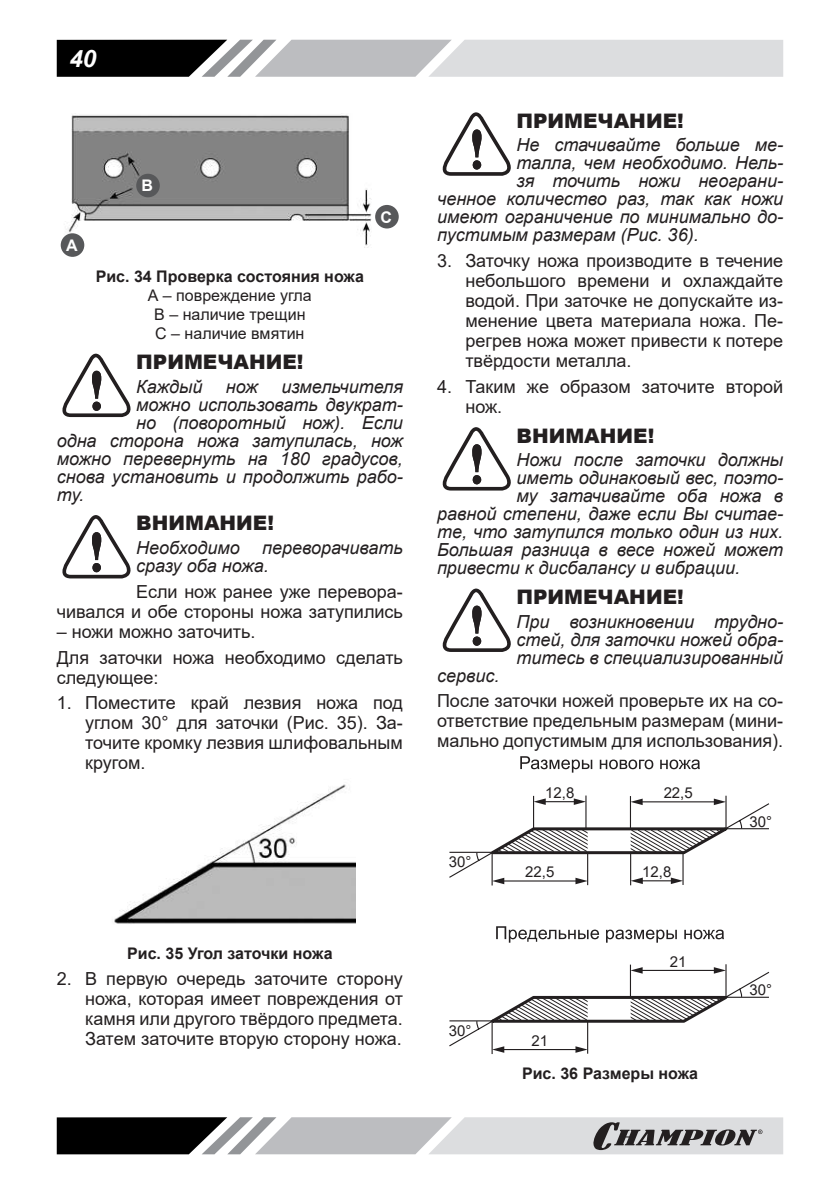
<style>
.page{position:relative;width:840px;height:1191px;background:#fff}
.page>*{position:absolute;margin:0;border:0;box-sizing:border-box;transform-origin:0 0}
.t1{font:italic 700 24px "Arial";color:#fff}
.t2{font:900 20px "Arial";color:#231f20}
.t3{font:18px/20px "Arial";color:#231f20;text-align:justify}
.t4{font:italic 18px/18px "Arial";color:#231f20}
.t5{font:700 16px "Arial";color:#231f20}
.t6{font:16px/19.2px "Arial";color:#231f20;text-align:center}
.t7{font:700 16px "Arial";color:#fff}
.t8{font:15px "Arial";color:#231f20}
</style>
<div class="page">
<svg style="left:57px;top:40px;width:725px;height:37px;background:#a7a8a9"></svg>
<svg style="left:57px;top:1117px;width:725px;height:37px;background:#9c9c9e"></svg>
<img style="left:60px;top:115px;width:330px;height:132px">
<div style="left:61px;top:233px;width:23px;height:24px;background:#57585a;border-radius:50%"></div>
<div style="left:375px;top:205px;width:23px;height:23px;background:#57585a;border-radius:50%"></div>
<div style="left:136px;top:174px;width:24px;height:23px;background:#57585a;border-radius:50%"></div>
<svg style="left:62px;top:354px;width:69px;height:63px"></svg>
<svg style="left:62px;top:515px;width:69px;height:63px"></svg>
<img style="left:114px;top:784px;width:241px;height:140px">
<svg style="left:442px;top:112px;width:69px;height:64px"></svg>
<svg style="left:442px;top:427px;width:69px;height:63px"></svg>
<svg style="left:442px;top:588px;width:69px;height:64px"></svg>
<svg style="left:520px;top:756px;width:72px;height:16px"></svg>
<svg style="left:599px;top:759px;width:54px;height:10px"></svg>
<svg style="left:660px;top:759px;width:39px;height:10px"></svg>
<hr style="left:491px;top:852px;width:1px;height:33px;background:#231f20">
<hr style="left:586px;top:852px;width:2px;height:33px;background:#231f20">
<hr style="left:629px;top:852px;width:2px;height:33px;background:#231f20">
<hr style="left:682px;top:852px;width:1px;height:33px;background:#231f20">
<hr style="left:629px;top:796px;width:1px;height:33px;background:#231f20">
<hr style="left:725px;top:795px;width:1px;height:33px;background:#231f20">
<hr style="left:532px;top:796px;width:2px;height:32px;background:#231f20">
<svg style="left:449px;top:798px;width:321px;height:86px"></svg>
<hr style="left:585px;top:795px;width:1px;height:33px;background:#231f20">
<svg style="left:496px;top:926px;width:102px;height:16px"></svg>
<svg style="left:606px;top:929px;width:70px;height:13px"></svg>
<svg style="left:684px;top:929px;width:39px;height:10px"></svg>
<hr style="left:491px;top:1021px;width:1px;height:33px;background:#231f20">
<hr style="left:586px;top:1021px;width:2px;height:32px;background:#231f20">
<hr style="left:629px;top:964px;width:1px;height:33px;background:#231f20">
<svg style="left:449px;top:967px;width:321px;height:85px"></svg>
<hr style="left:725px;top:964px;width:1px;height:33px;background:#231f20">
<h1 class="t1" style="left:70px;top:42px;width:28px">40</h1>
<p class="t7" style="left:66px;top:234px;width:13px">A</p>
<p class="t7" style="left:141px;top:174px;width:13px">B</p>
<p class="t7" style="left:380px;top:206px;width:13px">C</p>
<p class="t5" style="left:96px;top:265px;width:270px">Рис. 34 Проверка состояния ножа</p>
<p class="t6" style="left:148px;top:286px;width:165px">А – повреждение угла<br>B – наличие трещин<br>С – наличие вмятин</p>
<p class="t2" style="left:136px;top:347px;width:169px">ПРИМЕЧАНИЕ!</p>
<p class="t4" style="left:136px;top:378px;width:68px">Каждый</p>
<p class="t4" style="left:226px;top:378px;width:33px">нож</p>
<p class="t4" style="left:281px;top:378px;width:123px">измельчителя</p>
<p class="t4" style="left:136px;top:396px;width:268px">можно использовать двукрат-</p>
<p class="t4" style="left:136px;top:414px;width:268px">но (поворотный нож). Если</p>
<p class="t4" style="left:57px;top:432px;width:347px">одна сторона ножа затупилась, нож</p>
<p class="t4" style="left:57px;top:450px;width:347px">можно перевернуть на 180 градусов,</p>
<p class="t4" style="left:57px;top:468px;width:347px">снова установить и продолжить рабо-</p>
<p class="t4" style="left:57px;top:486px;width:29px">ту.</p>
<p class="t2" style="left:136px;top:509px;width:139px">ВНИМАНИЕ!</p>
<p class="t4" style="left:136px;top:539px;width:268px">Необходимо переворачивать сразу оба ножа.</p>
<p class="t3" style="left:57px;top:581px;width:347px;text-align:right">Если нож ранее уже перевора-<br>чивался и обе стороны ножа затупились</p>
<p class="t3" style="left:57px;top:618px;width:347px;line-height:25.6px">– ножи можно заточить.<br>Для заточки ножа необходимо сделать</p>
<p class="t3" style="left:57px;top:667px;width:103px">следующее:</p>
<p class="t3" style="left:85px;top:692px;width:319px;text-indent:-28px">1. Поместите край лезвия ножа под углом 30° для заточки (Рис. 35). За&shy;точите кромку лезвия шлифовальным кругом.</p>
<p class="t5" style="left:127px;top:942px;width:207px">Рис. 35 Угол заточки ножа</p>
<p class="t3" style="left:85px;top:968px;width:319px;text-indent:-28px">2. В первую очередь заточите сторону ножа, которая имеет повреждения от камня или другого твёрдого предмета.<br>Затем заточите вторую сторону ножа.</p>
<p class="t2" style="left:516px;top:106px;width:169px">ПРИМЕЧАНИЕ!</p>
<p class="t4" style="left:516px;top:136px;width:268px">Не стачивайте больше ме-</p>
<p class="t4" style="left:516px;top:154px;width:268px">талла, чем необходимо. Нель-</p>
<p class="t4" style="left:516px;top:172px;width:268px">зя точить ножи неограни-</p>
<p class="t4" style="left:437px;top:190px;width:347px">ченное количество раз, так как ножи</p>
<p class="t4" style="left:437px;top:208px;width:347px">имеют ограничение по минимально до-</p>
<p class="t4" style="left:437px;top:226px;width:263px">пустимым размерам (Рис. 36).</p>
<p class="t3" style="left:465px;top:251px;width:319px;text-indent:-28px">3. Заточку ножа производите в течение небольшого времени и охлаждайте водой. При заточке не допускайте из&shy;менение цвета материала ножа. Пе&shy;регрев ножа может привести к потере твёрдости металла.</p>
<p class="t3" style="left:465px;top:376px;width:319px;text-indent:-28px">4. Таким же образом заточите второй нож.</p>
<p class="t2" style="left:516px;top:421px;width:139px">ВНИМАНИЕ!</p>
<p class="t4" style="left:516px;top:451px;width:268px">Ножи после заточки должны</p>
<p class="t4" style="left:516px;top:469px;width:268px">иметь одинаковый вес, поэто-</p>
<p class="t4" style="left:516px;top:487px;width:268px">му затачивайте оба ножа в</p>
<p class="t4" style="left:437px;top:505px;width:347px">равной степени, даже если Вы считае-</p>
<p class="t4" style="left:437px;top:523px;width:347px">те, что затупился только один из них.</p>
<p class="t4" style="left:437px;top:541px;width:347px">Большая разница в весе ножей может</p>
<p class="t4" style="left:437px;top:559px;width:304px">привести к дисбалансу и вибрации.</p>
<p class="t2" style="left:516px;top:582px;width:169px">ПРИМЕЧАНИЕ!</p>
<p class="t4" style="left:516px;top:612px;width:268px;text-align:justify">При возникновении трудно&shy;стей, для заточки ножей обра&shy;титесь в специализированный</p>
<p class="t4" style="left:437px;top:666px;width:64px">сервис.</p>
<p class="t3" style="left:437px;top:691px;width:347px">После заточки ножей проверьте их на со&shy;ответствие предельным размерам (мини&shy;мально допустимым для использования).</p>
<p class="t8" style="left:448px;top:852px;width:24px">30°</p>
<p class="t8" style="left:448px;top:1020px;width:24px">30°</p>
<p class="t8" style="left:545px;top:782px;width:31px">12,8</p>
<p class="t8" style="left:663px;top:782px;width:31px">22,5</p>
<p class="t8" style="left:525px;top:861px;width:31px">22,5</p>
<p class="t8" style="left:642px;top:861px;width:31px">12,8</p>
<p class="t8" style="left:531px;top:1030px;width:18px">21</p>
<p class="t8" style="left:669px;top:951px;width:18px">21</p>
<p class="t5" style="left:521px;top:1062px;width:177px">Рис. 36 Размеры ножа</p>
<p class="t8" style="left:749px;top:811px;width:24px">30°</p>
<p class="t8" style="left:749px;top:979px;width:24px">30°</p>
</div>
